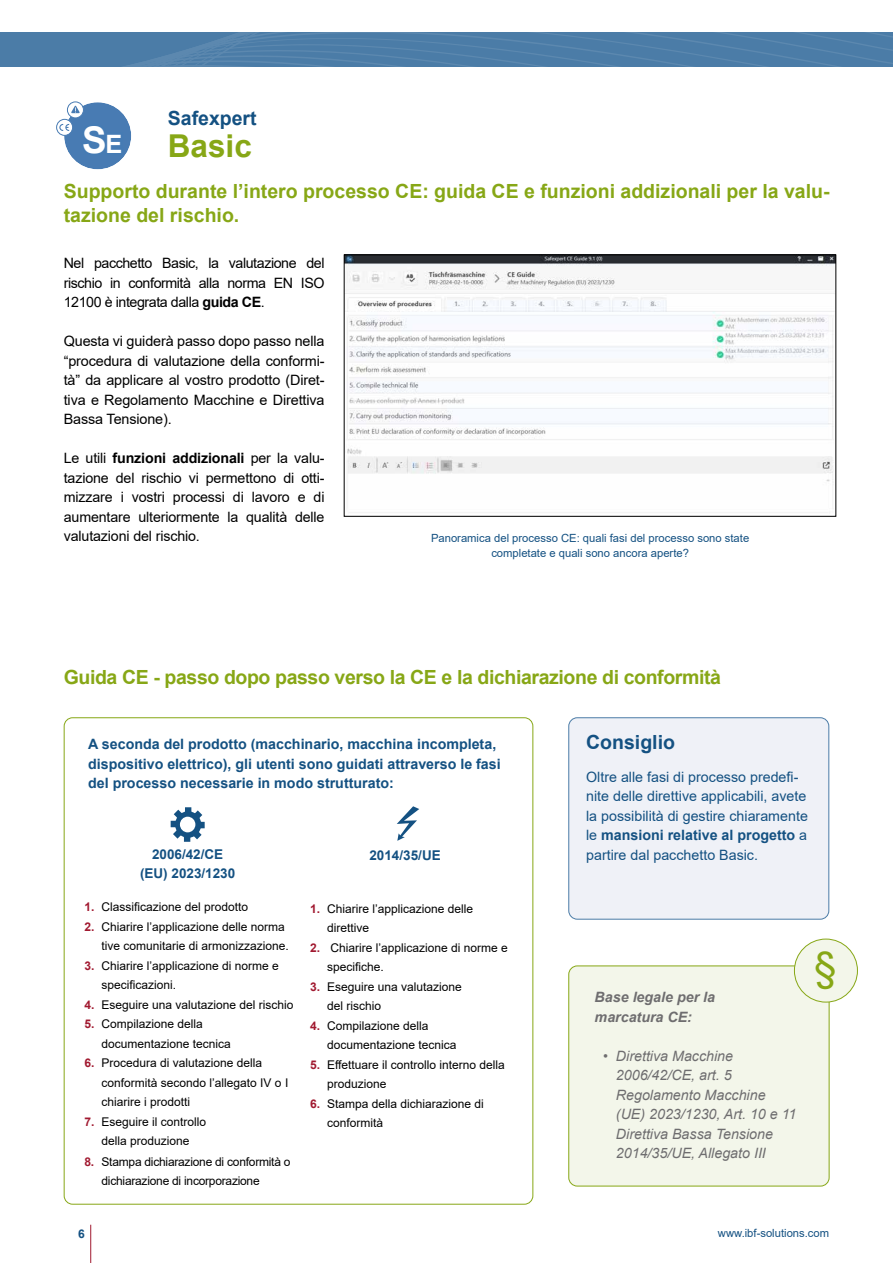
<style>
.page{position:relative;width:893px;height:1263px;background:#fff}
.page>*{position:absolute;margin:0;border:0;box-sizing:border-box;transform-origin:0 0}
.t1{font:40.5px "Arial";color:#87a716}
.t2{font:700 36.75px "Arial";color:#fff}
.t3{font:700 31.5px "Arial";color:#87a716}
.t4{font:700 19.5px/24px "Arial";color:#87a716}
.t5{font:700 19.5px "Arial";letter-spacing:-.02em;color:#87a716}
.t6{font:700 19.5px "Arial";color:#145182}
.t7{font:14.25px/19.5px "Arial";letter-spacing:-.01em;color:#000;text-align:justify}
.t8{font:14.25px/19.5px "Arial";color:#145182}
.t9{font:700 14.25px/19.5px "Arial";color:#145182}
.t10{font:italic 14.25px/19.5px "Arial";color:#6e6d6f}
.t11{font:italic 700 14.25px/19.5px "Arial";color:#6e6d6f}
.t12{font:700 13.5px/19.5px "Arial";color:#145182;text-align:center}
.t13{font:12px/19.5px "Arial";color:#000}
.t14{font:12px/19.5px "Arial";letter-spacing:-.02em;color:#000}
.t15{font:700 12px "Arial";color:#145182}
.t16{font:11.25px/14.9px "Arial";color:#145182;text-align:center}
.s1{font-size:25.35px}
.s2{font-weight:700}
.s3{font-weight:700;color:#a11930}
</style>
<div class="page">
<hr style="left:90px;top:1225px;width:1px;height:38px;background:#a11930">
<svg style="left:0;top:32px;width:893px;height:35px"></svg>
<div style="left:569px;top:966px;width:260px;height:220px;background:#f3f6ea;border-radius:9px"></div>
<div style="left:568px;top:965px;width:261px;height:221px;border:1px solid #87a716;border-radius:9px"></div>
<div style="left:794px;top:939px;width:63px;height:63px;background:#f3f6ea;border-radius:50%"></div>
<div style="left:794px;top:939px;width:64px;height:63px;border:1px solid #87a716;border-radius:50%"></div>
<img style="left:346px;top:257px;width:488px;height:256px">
<div style="left:344px;top:255px;width:492px;height:262px;border:1px solid #000"></div>
<div style="left:64px;top:102px;width:67px;height:67px;background:#487bb3;border-radius:50%"></div>
<svg style="left:57px;top:119px;width:16px;height:16px"></svg>
<div style="left:56px;top:119px;width:17px;height:17px;border:1px solid #487bb3;border-radius:50%"></div>
<svg style="left:59px;top:124px;width:10px;height:7px"></svg>
<svg style="left:67px;top:102px;width:16px;height:16px"></svg>
<div style="left:67px;top:102px;width:17px;height:16px;border:1px solid #487bb3;border-radius:50%"></div>
<svg style="left:71px;top:106px;width:9px;height:7px"></svg>
<svg style="left:171px;top:807px;width:34px;height:35px"></svg>
<svg style="left:397px;top:806px;width:22px;height:35px"></svg>
<div style="left:569px;top:718px;width:260px;height:201px;background:#eff1f7;border-radius:9px"></div>
<div style="left:568px;top:717px;width:261px;height:202px;border:1px solid #4b7ca7;border-radius:9px"></div>
<h3 class="t6" style="left:168px;top:105px;width:90px">Safexpert</h3>
<h2 class="t2" style="left:82px;top:114px;width:42px">S<span class="s1">E</span></h2>
<h3 class="t3" style="left:168px;top:123px;width:86px">Basic</h3>
<h3 class="t4" style="left:64px;top:179px;width:767px">Supporto durante l’intero processo CE: guida CE e funzioni addizionali per la valu&shy;tazione del rischio.</h3>
<p class="t7" style="left:64px;top:254px;width:262px">Nel pacchetto Basic, la valutazione del rischio in conformità alla norma EN ISO 12100 è integrata dalla <span class="s2">guida CE</span>.</p>
<p class="t7" style="left:64px;top:332px;width:262px">Questa vi guiderà passo dopo passo nella “procedura di valutazione della conformi&shy;tà” da applicare al vostro prodotto (Diret&shy;tiva e Regolamento Macchine e Direttiva Bassa Tensione).</p>
<p class="t7" style="left:64px;top:449px;width:262px">Le utili <span class="s2">funzioni addizionali</span> per la valu&shy;tazione del rischio vi permettono di otti&shy;mizzare i vostri processi di lavoro e di aumentare ulteriormente la qualità delle valutazioni del rischio.</p>
<p class="t16" style="left:431px;top:530px;width:320px">Panoramica del processo CE: quali fasi del processo sono state completate e quali sono ancora aperte?</p>
<h3 class="t5" style="left:64px;top:663px;width:659px">Guida CE - passo dopo passo verso la CE e la dichiarazione di conformità</h3>
<p class="t9" style="left:88px;top:734px;width:414px">A seconda del prodotto (macchinario, macchina incompleta, dispositivo elettrico), gli utenti sono guidati attraverso le fasi del processo necessarie in modo strutturato:</p>
<p class="t12" style="left:140px;top:844px;width:97px">2006/42/CE (EU) 2023/1230</p>
<p class="t13" style="left:85px;top:897px;width:165px"><span class="s3">1.</span> Classificazione del prodotto</p>
<p class="t13" style="left:102px;top:917px;width:189px;text-indent:-17px"><span class="s3">2.</span> Chiarire l’applicazione delle norma tive comunitarie di armonizzazione.</p>
<p class="t13" style="left:102px;top:956px;width:179px;text-indent:-17px"><span class="s3">3.</span> Chiarire l’applicazione di norme e specificazioni.</p>
<p class="t13" style="left:85px;top:995px;width:211px"><span class="s3">4.</span> Eseguire una valutazione del rischio</p>
<p class="t13" style="left:102px;top:1014px;width:131px;text-indent:-17px"><span class="s3">5.</span> Compilazione della documentazione tecnica</p>
<p class="t13" style="left:102px;top:1053px;width:188px;text-indent:-17px"><span class="s3">6.</span> Procedura di valutazione della conformità secondo l’allegato IV o I chiarire i prodotti</p>
<p class="t13" style="left:85px;top:1112px;width:123px;text-align:center"><span class="s3">7.</span> Eseguire il controllo della produzione</p>
<p class="t14" style="left:102px;top:1151px;width:191px;text-indent:-17px"><span class="s3">8.</span> Stampa dichiarazione di conformità o dichiarazione di incorporazione</p>
<p class="t12" style="left:369px;top:846px;width:73px">2014/35/UE</p>
<p class="t13" style="left:327px;top:899px;width:148px;text-indent:-17px"><span class="s3">1.</span> Chiarire l’applicazione delle direttive</p>
<p class="t13" style="left:327px;top:938px;width:182px;text-indent:-17px"><span class="s3">2.</span> Chiarire l’applicazione di norme e specifiche.</p>
<p class="t13" style="left:327px;top:977px;width:136px;text-indent:-17px"><span class="s3">3.</span> Eseguire una valutazione del rischio</p>
<p class="t13" style="left:327px;top:1016px;width:131px;text-indent:-17px"><span class="s3">4.</span> Compilazione della documentazione tecnica</p>
<p class="t13" style="left:327px;top:1055px;width:179px;text-indent:-17px"><span class="s3">5.</span> Effettuare il controllo interno della produzione</p>
<p class="t13" style="left:327px;top:1094px;width:158px;text-indent:-17px"><span class="s3">6.</span> Stampa della dichiarazione di conformità</p>
<h3 class="t6" style="left:586px;top:729px;width:90px">Consiglio</h3>
<p class="t8" style="left:586px;top:767px;width:223px">Oltre alle fasi di processo predefi&shy;nite delle direttive applicabili, avete la possibilità di gestire chiaramente le <span class="s2">mansioni relative al progetto</span> a partire dal pacchetto Basic.</p>
<p class="t11" style="left:595px;top:988px;width:122px">Base legale per la marcatura CE:</p>
<p class="t10" style="left:616px;top:1046px;width:182px;text-indent:-13px">• Direttiva Macchine<br>2006/42/CE, art. 5<br>Regolamento Macchine (UE) 2023/1230, Art. 10 e 11<br>Direttiva Bassa Tensione<br>2014/35/UE, Allegato III</p>
<h1 class="t1" style="left:814px;top:939px;width:24px">§</h1>
<p class="t15" style="left:78px;top:1225px;width:8px">6</p>
<p class="t16" style="left:718px;top:1226px;width:113px">www.ibf-solutions.com</p>
</div>
